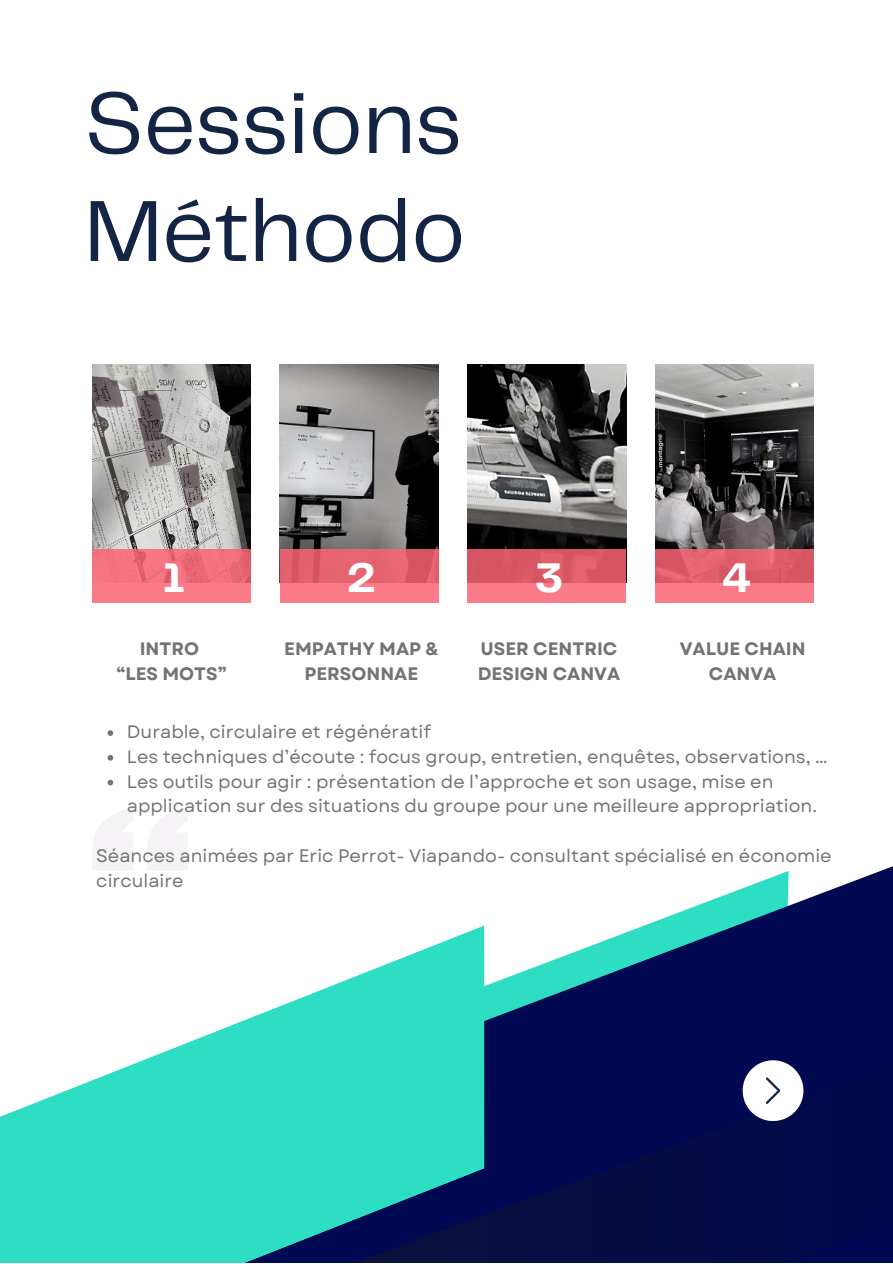
<style>
.page{position:relative;width:893px;height:1264px;background:#fff}
.page>*{position:absolute;margin:0;border:0;box-sizing:border-box;transform-origin:0 0}
.t1{font:89.85px/107.9px "Telegraf";color:#142445}
.t2{font:700 43.05px "Telegraf";color:#fff}
.t3{font:18px/24.8px "Garet";color:#737373}
.t4{font:700 18px/24.8px "Garet";color:#737373;text-align:center}
</style>
<div class="page">
<svg style="left:107px;top:783px;width:785px;height:204px"></svg>
<svg style="left:484px;top:987px;width:408px;height:275px;fill:#000951"></svg>
<svg style="left:742px;top:1060px;width:61px;height:60px"></svg>
<img style="left:92px;top:364px;width:159px;height:186px">
<svg style="left:0;top:925px;width:484px;height:337px;fill:#2edec2"></svg>
<svg style="left:92px;top:550px;width:159px;height:53px;fill:#f67682"></svg>
<svg style="left:93px;top:807px;width:95px;height:63px"></svg>
<svg style="left:108px;top:730px;width:5px;height:6px"></svg>
<svg style="left:108px;top:755px;width:5px;height:5px"></svg>
<svg style="left:108px;top:779px;width:5px;height:6px"></svg>
<img style="left:280px;top:364px;width:158px;height:186px">
<svg style="left:280px;top:550px;width:158px;height:53px;fill:#e66571"></svg>
<img style="left:467px;top:364px;width:159px;height:186px">
<svg style="left:467px;top:550px;width:159px;height:53px"></svg>
<img style="left:655px;top:364px;width:158px;height:186px">
<svg style="left:655px;top:550px;width:158px;height:53px"></svg>
<h1 class="t1" style="left:85px;top:66px;width:382px">Sessions<br>Méthodo</h1>
<h2 class="t2" style="left:162px;top:548px;width:24px">1</h2>
<p class="t4" style="left:116px;top:637px;width:112px">INTRO<br>“LES MOTS”</p>
<h2 class="t2" style="left:346px;top:548px;width:31px">2</h2>
<h2 class="t2" style="left:534px;top:548px;width:30px">3</h2>
<h2 class="t2" style="left:722px;top:548px;width:31px">4</h2>
<p class="t4" style="left:284px;top:637px;width:156px">EMPATHY MAP &amp;<br>PERSONNAE</p>
<p class="t4" style="left:477px;top:637px;width:144px;text-align:left">USER CENTRIC<br>DESIGN CANVA</p>
<p class="t4" style="left:679px;top:637px;width:127px">VALUE CHAIN<br>CANVA</p>
<p class="t3" style="left:127px;top:720px;width:702px">Durable, circulaire et régénératif<br>Les techniques d’écoute : focus group, entretien, enquêtes, observations, … Les outils pour agir : présentation de l’approche et son usage, mise en application sur des situations du groupe pour une meilleure appropriation.</p>
<p class="t3" style="left:96px;top:843px;width:736px">Séances animées par Eric Perrot- Viapando- consultant spécialisé en économie circulaire</p>
</div>
